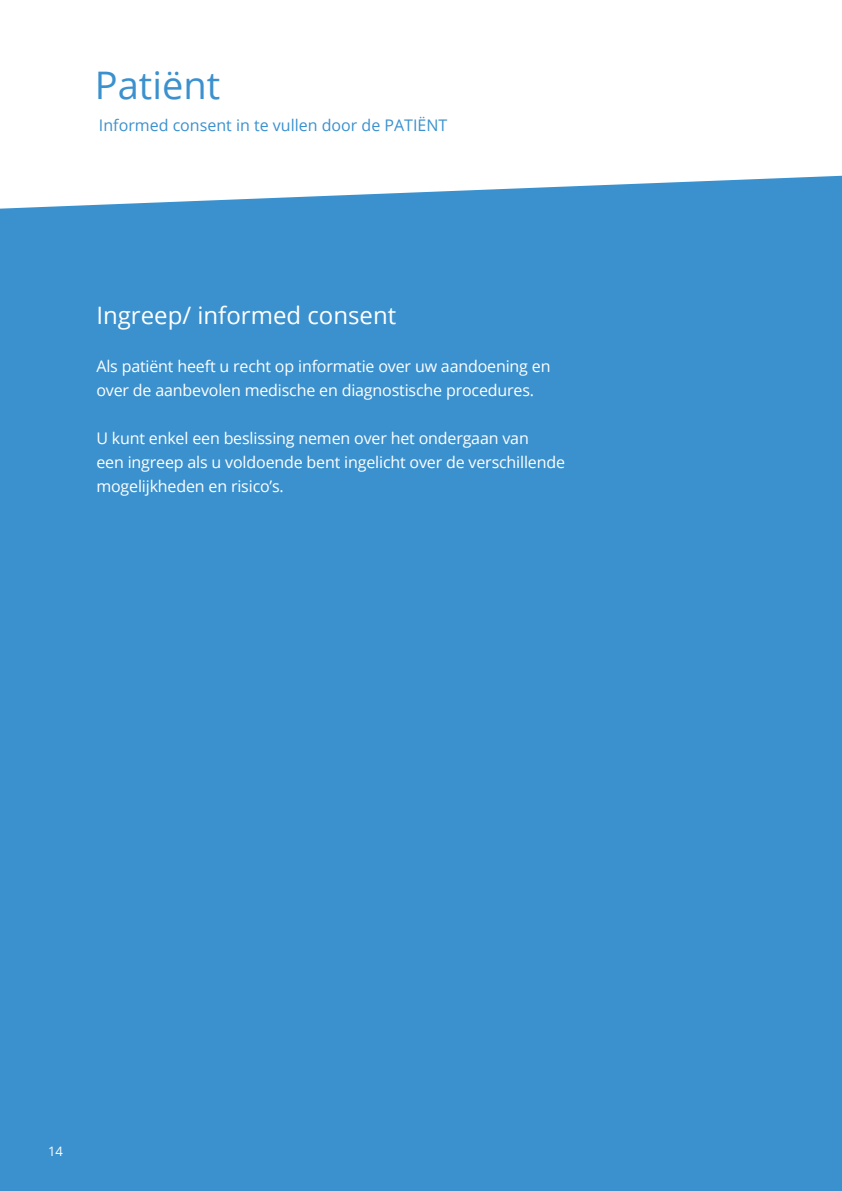
<style>
.page{position:relative;width:842px;height:1191px;background:#3b91ce}
.page>*{position:absolute;margin:0;border:0;box-sizing:border-box;transform-origin:0 0}
.t1{font:38px "Open Sans";color:#3b91ce}
.t2{font:24px "Open Sans";color:#fff}
.t3{font:16px/24px "Open Sans";letter-spacing:-.01em;color:#fff}
.t4{font:16px "Open Sans";color:#3b91ce}
.t5{font:13px "Open Sans";color:#fff}
</style>
<div class="page">
<svg style="left:0;top:0;width:842px;height:209px;fill:#fff"></svg>
<h1 class="t1" style="left:95px;top:59px;width:127px">Patiënt</h1>
<p class="t4" style="left:99px;top:115px;width:350px">Informed consent in te vullen door de PATIËNT</p>
<h2 class="t2" style="left:96px;top:299px;width:301px">Ingreep/ informed consent</h2>
<p class="t3" style="left:96px;top:354px;width:456px">Als patiënt heeft u recht op informatie over uw aandoening en over de aanbevolen medische en diagnostische procedures.</p>
<p class="t3" style="left:96px;top:426px;width:470px">U kunt enkel een beslissing nemen over het ondergaan van<br>een ingreep als u voldoende bent ingelicht over de verschillende mogelijkheden en risico’s.</p>
<p class="t5" style="left:48px;top:1142px;width:16px">14</p>
</div>
